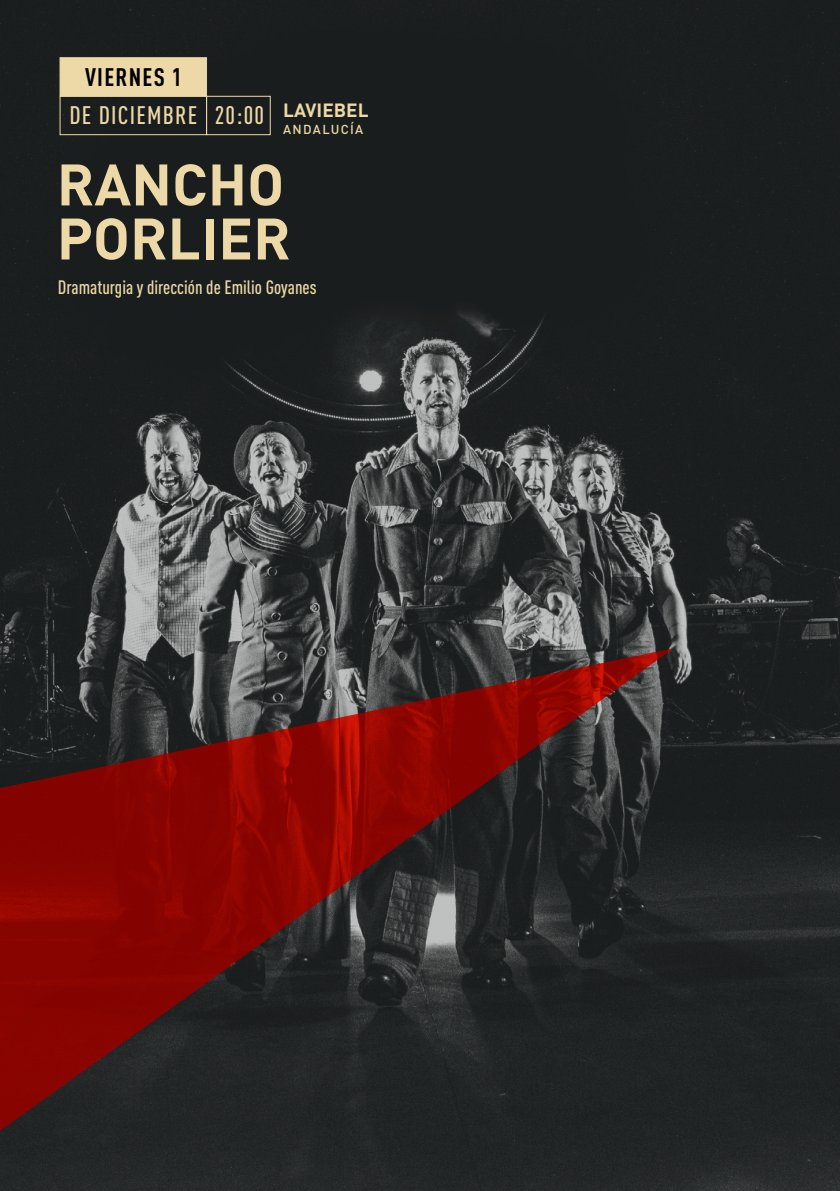
<style>
.page{position:relative;width:840px;height:1191px;background:#fff}
.page>*{position:absolute;margin:0;border:0;box-sizing:border-box;transform-origin:0 0}
.t1{font:700 57.6px/54px "DIN";color:#edd9a7}
.t2{font:500 25px "DIN Cond";letter-spacing:.05em;color:#edd9a7}
.t3{font:700 25px "DIN Cond";letter-spacing:.05em;color:#000}
.t4{font:500 19.2px "DIN Cond";color:#edd9a7}
.t5{font:700 19px "DIN";color:#edd9a7}
.t6{font:500 12.8px "DIN";letter-spacing:.1em;color:#edd9a7}
</style>
<div class="page">
<img style="left:0;top:0;width:839px;height:1191px">
<svg style="left:0;top:648px;width:673px;height:543px;background:#48201e"></svg>
<div style="left:59px;top:57px;width:148px;height:40px;background:#edd9a7;border:1px solid #edd9a7"></div>
<div style="left:59px;top:96px;width:148px;height:39px;border:1px solid #edd9a7"></div>
<div style="left:206px;top:96px;width:64px;height:39px;border:1px solid #edd9a7"></div>
<h2 class="t3" style="left:85px;top:62px;width:98px">VIERNES 1</h2>
<p class="t5" style="left:283px;top:97px;width:87px">LAVIEBEL</p>
<p class="t6" style="left:283px;top:121px;width:81px">ANDALUCÍA</p>
<h1 class="t1" style="left:57px;top:155px;width:235px">RANCHO<br>PORLIER</h1>
<p class="t4" style="left:58px;top:276px;width:260px">Dramaturgia y dirección de Emilio Goyanes</p>
<h2 class="t2" style="left:69px;top:101px;width:196px">DE DICIEMBRE 20:00</h2>
</div>
